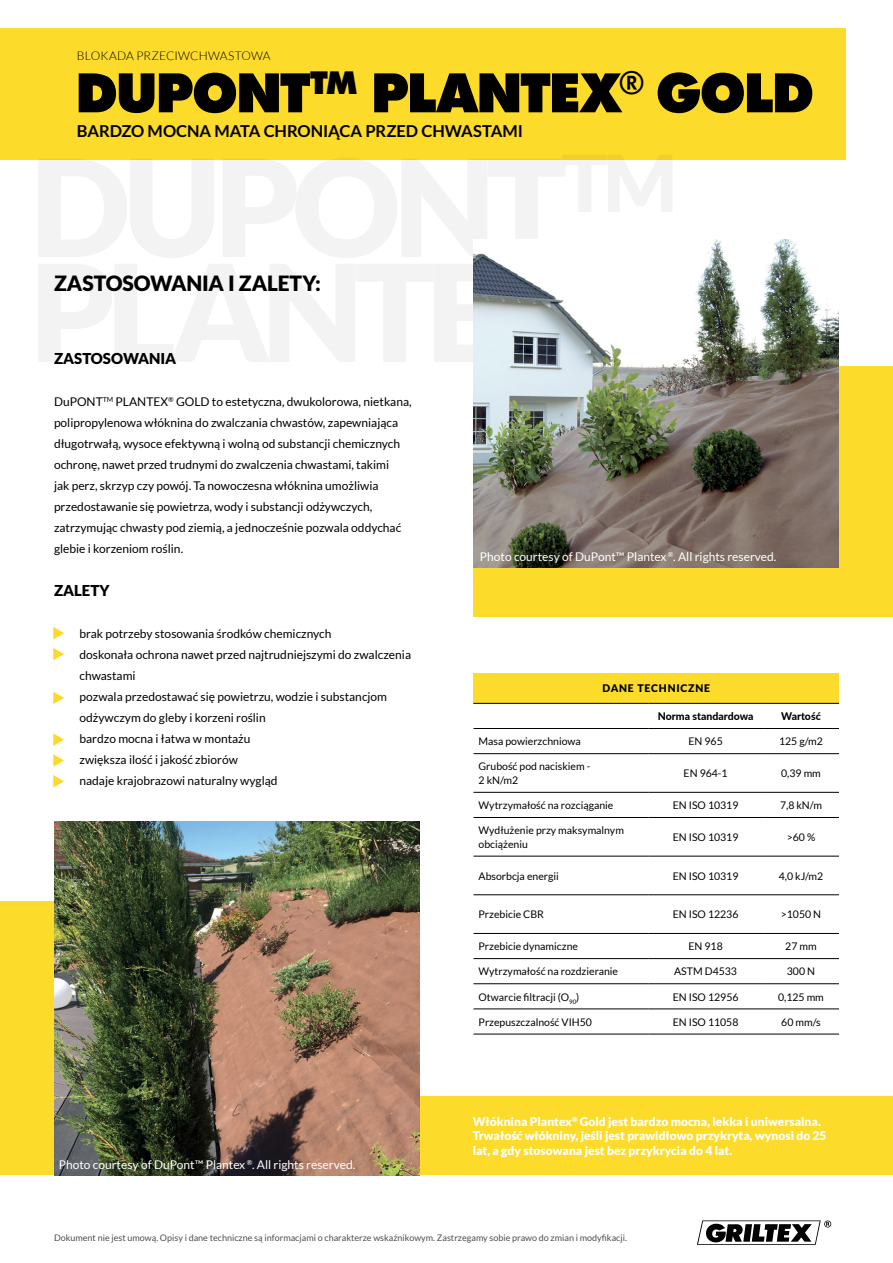
<style>
.page{position:relative;width:893px;height:1263px;background:#fff}
.page>*{position:absolute;margin:0;border:0;box-sizing:border-box;transform-origin:0 0}
.t1{font:900 135px "Lato";letter-spacing:-.065em;color:#000}
.t2{font:800 54px "Limerick";letter-spacing:.005em;color:#000}
.t3{font:900 21px "Lato";letter-spacing:-.005em;color:#000}
.t4{font:700 16.5px "Lato";letter-spacing:-.005em;color:#000}
.t5{font:900 15px "Lato";color:#000}
.t6{font:12px/21px "Lato";color:#000}
.t7{font:900 12px/14.4px "Lato";color:#fff}
.t8{font:12px "Lato";color:#fff}
.t9{font:300 12px "Lato";letter-spacing:.01em;color:#000}
.t10{font:10.5px/13.5px "Lato";color:#000}
.t11{font:800 10.5px "Lato";color:#000}
.t12{font:900 10.5px "Lato";letter-spacing:.075em;color:#000}
.t13{font:9px "Lato";color:#000}
</style>
<div class="page">
<svg style="left:697px;top:1220px;width:134px;height:25px"></svg>
<div style="left:0;top:1096px;width:893px;height:79px;background:#fddb2b"></div>
<div style="left:0;top:901px;width:419px;height:274px;background:#fddb2b"></div>
<div style="left:0;top:28px;width:845px;height:132px;background:#fddb2b"></div>
<div style="left:473px;top:367px;width:420px;height:250px;background:#fddb2b"></div>
<svg style="left:53px;top:627px;width:11px;height:12px"></svg>
<svg style="left:53px;top:648px;width:11px;height:12px"></svg>
<svg style="left:53px;top:692px;width:11px;height:12px"></svg>
<svg style="left:53px;top:733px;width:11px;height:13px"></svg>
<svg style="left:53px;top:754px;width:11px;height:13px"></svg>
<svg style="left:53px;top:775px;width:11px;height:12px"></svg>
<div style="left:473px;top:673px;width:366px;height:30px;background:#fddb2b"></div>
<hr style="left:473px;top:703px;width:175px;height:1px;background:#000">
<hr style="left:648px;top:703px;width:115px;height:1px;background:#000">
<hr style="left:763px;top:703px;width:76px;height:1px;background:#000">
<hr style="left:473px;top:728px;width:175px;height:1px;background:#000">
<hr style="left:648px;top:728px;width:115px;height:1px;background:#000">
<hr style="left:763px;top:728px;width:76px;height:1px;background:#000">
<hr style="left:473px;top:753px;width:175px;height:1px;background:#000">
<hr style="left:648px;top:753px;width:115px;height:1px;background:#000">
<hr style="left:763px;top:753px;width:76px;height:1px;background:#000">
<hr style="left:473px;top:792px;width:175px;height:1px;background:#000">
<hr style="left:648px;top:792px;width:115px;height:1px;background:#000">
<hr style="left:763px;top:792px;width:76px;height:1px;background:#000">
<hr style="left:473px;top:817px;width:175px;height:1px;background:#000">
<hr style="left:648px;top:817px;width:115px;height:1px;background:#000">
<hr style="left:763px;top:817px;width:76px;height:1px;background:#000">
<hr style="left:473px;top:856px;width:175px;height:1px;background:#000">
<hr style="left:648px;top:856px;width:115px;height:1px;background:#000">
<hr style="left:763px;top:856px;width:76px;height:1px;background:#000">
<hr style="left:473px;top:894px;width:175px;height:1px;background:#000">
<hr style="left:648px;top:894px;width:115px;height:1px;background:#000">
<hr style="left:763px;top:894px;width:76px;height:1px;background:#000">
<hr style="left:473px;top:933px;width:175px;height:1px;background:#000">
<hr style="left:648px;top:933px;width:115px;height:1px;background:#000">
<hr style="left:763px;top:933px;width:76px;height:1px;background:#000">
<hr style="left:473px;top:958px;width:175px;height:1px;background:#000">
<hr style="left:648px;top:958px;width:115px;height:1px;background:#000">
<hr style="left:763px;top:958px;width:76px;height:1px;background:#000">
<hr style="left:473px;top:983px;width:175px;height:1px;background:#000">
<hr style="left:648px;top:983px;width:115px;height:1px;background:#000">
<hr style="left:763px;top:983px;width:76px;height:1px;background:#000">
<hr style="left:473px;top:1009px;width:175px;height:1px;background:#000">
<hr style="left:648px;top:1009px;width:115px;height:1px;background:#000">
<hr style="left:763px;top:1009px;width:76px;height:1px;background:#000">
<hr style="left:473px;top:1034px;width:175px;height:1px;background:#000">
<hr style="left:648px;top:1034px;width:115px;height:1px;background:#000">
<hr style="left:763px;top:1034px;width:76px;height:1px;background:#000">
<img style="left:54px;top:821px;width:365px;height:355px">
<img style="left:473px;top:239px;width:366px;height:329px">
<p class="t9" style="left:77px;top:50px;width:195px">BLOKADA PRZECIWCHWASTOWA</p>
<h2 class="t2" style="left:77px;top:57px;width:738px">DUPONT<sup>TM</sup> PLANTEX<sup>®</sup> GOLD</h2>
<h3 class="t4" style="left:77px;top:121px;width:447px">BARDZO MOCNA MATA CHRONIĄCA PRZED CHWASTAMI</h3>
<h1 class="t1" style="left:30px;top:234px;width:611px">PLANTEX<sup>®</sup></h1>
<h3 class="t3" style="left:54px;top:271px;width:268px">ZASTOSOWANIA I ZALETY:</h3>
<p class="t5" style="left:54px;top:350px;width:124px">ZASTOSOWANIA</p>
<p class="t6" style="left:54px;top:391px;width:359px">DuPONT<sup>TM</sup> PLANTEX<sup>®</sup> GOLD to estetyczna, dwukolorowa, nietkana, polipropylenowa włóknina do zwalczania chwastów, zapewniająca długotrwałą, wysoce efektywną i wolną od substancji chemicznych ochronę, nawet przed trudnymi do zwalczenia chwastami, takimi<br>jak perz, skrzyp czy powój. Ta nowoczesna włóknina umożliwia przedostawanie się powietrza, wody i substancji odżywczych, zatrzymując chwasty pod ziemią, a jednocześnie pozwala oddychać glebie i korzeniom roślin.</p>
<p class="t5" style="left:54px;top:581px;width:57px">ZALETY</p>
<p class="t6" style="left:80px;top:623px;width:333px">brak potrzeby stosowania środków chemicznych<br>doskonała ochrona nawet przed najtrudniejszymi do zwalczenia chwastami<br>pozwala przedostawać się powietrzu, wodzie i substancjom odżywczym do gleby i korzeni roślin<br>bardzo mocna i łatwa w montażu<br>zwiększa ilość i jakość zbiorów<br>nadaje krajobrazowi naturalny wygląd</p>
<p class="t8" style="left:480px;top:550px;width:298px">Photo courtesy of DuPont™ Plantex <sup>®</sup>. All rights reserved.</p>
<p class="t12" style="left:602px;top:682px;width:109px">DANE TECHNICZNE</p>
<p class="t11" style="left:658px;top:708px;width:97px">Norma standardowa</p>
<p class="t11" style="left:781px;top:708px;width:41px">Wartość</p>
<p class="t10" style="left:479px;top:735px;width:104px">Masa powierzchniowa</p>
<p class="t10" style="left:688px;top:735px;width:36px">EN 965</p>
<p class="t10" style="left:779px;top:735px;width:45px">125 g/m2</p>
<p class="t10" style="left:479px;top:760px;width:113px">Grubość pod naciskiem -<br>2 kN/m2</p>
<p class="t10" style="left:684px;top:766px;width:46px">EN 964-1</p>
<p class="t10" style="left:781px;top:766px;width:41px">0,39 mm</p>
<p class="t10" style="left:479px;top:798px;width:136px">Wytrzymałość na rozciąganie</p>
<p class="t10" style="left:673px;top:798px;width:67px">EN ISO 10319</p>
<p class="t10" style="left:780px;top:798px;width:43px">7,8 kN/m</p>
<p class="t10" style="left:479px;top:824px;width:147px">Wydłużenie przy maksymalnym obciążeniu</p>
<p class="t10" style="left:673px;top:830px;width:67px">EN ISO 10319</p>
<p class="t10" style="left:787px;top:830px;width:30px">&gt;60 %</p>
<p class="t10" style="left:479px;top:869px;width:82px">Absorbcja energii</p>
<p class="t10" style="left:673px;top:869px;width:67px">EN ISO 10319</p>
<p class="t10" style="left:779px;top:869px;width:46px">4,0 kJ/m2</p>
<p class="t10" style="left:479px;top:908px;width:67px">Przebicie CBR</p>
<p class="t10" style="left:673px;top:908px;width:67px">EN ISO 12236</p>
<p class="t10" style="left:781px;top:908px;width:42px">&gt;1050 N</p>
<p class="t10" style="left:479px;top:939px;width:101px">Przebicie dynamiczne</p>
<p class="t10" style="left:688px;top:939px;width:36px">EN 918</p>
<p class="t10" style="left:785px;top:939px;width:33px">27 mm</p>
<p class="t10" style="left:479px;top:965px;width:141px">Wytrzymałość na rozdzieranie</p>
<p class="t10" style="left:674px;top:965px;width:64px">ASTM D4533</p>
<p class="t10" style="left:787px;top:965px;width:30px">300 N</p>
<p class="t10" style="left:478px;top:990px;width:102px">Otwarcie filtracji (O<sub>90</sub>)</p>
<p class="t10" style="left:673px;top:990px;width:67px">EN ISO 12956</p>
<p class="t10" style="left:778px;top:990px;width:47px">0,125 mm</p>
<p class="t10" style="left:479px;top:1015px;width:115px">Przepuszczalność VIH50</p>
<p class="t10" style="left:673px;top:1015px;width:67px">EN ISO 11058</p>
<p class="t10" style="left:781px;top:1015px;width:41px">60 mm/s</p>
<p class="t8" style="left:59px;top:1158px;width:298px">Photo courtesy of DuPont™ Plantex <sup>®</sup>. All rights reserved.</p>
<p class="t7" style="left:473px;top:1114px;width:355px">Włóknina Plantex<sup>®</sup> Gold jest bardzo mocna, lekka i uniwersalna.<br>Trwałość włókniny, jeśli jest prawidłowo przykryta, wynosi do 25 lat, a gdy stosowana jest bez przykrycia do 4 lat.</p>
<p class="t13" style="left:54px;top:1233px;width:574px">Dokument nie jest umową. Opisy i dane techniczne są informacjami o charakterze wskaźnikowym. Zastrzegamy sobie prawo do zmian i modyfikacji.</p>
</div>
